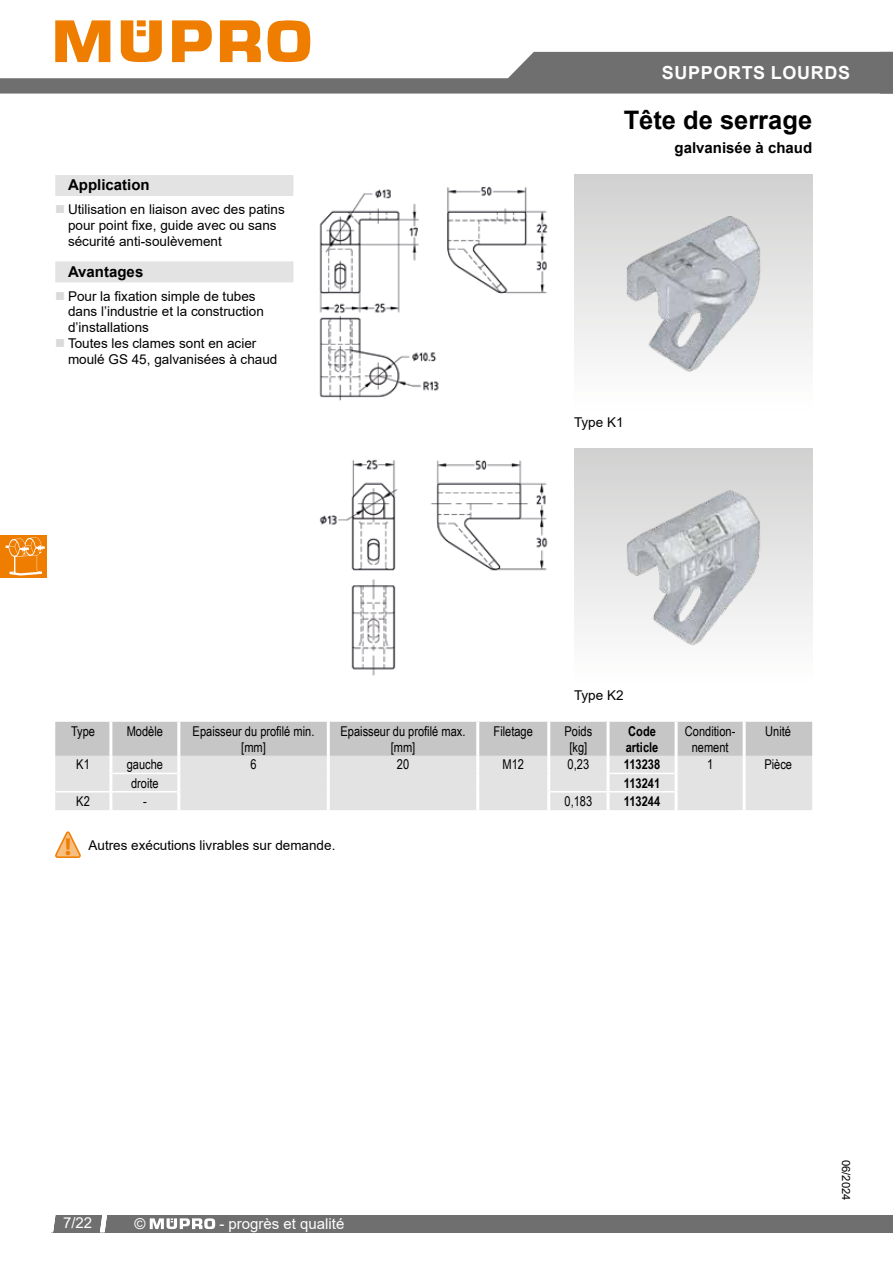
<style>
.page{position:relative;width:893px;height:1263px;background:#fff}
.page>*{position:absolute;margin:0;border:0;box-sizing:border-box;transform-origin:0 0}
.t1{font:700 25.5px "Arial";color:#000}
.t2{font:700 24.6px "Myriad";color:#ef7d00}
.t3{font:700 18px "Arial";letter-spacing:.035em;color:#fff}
.t4{font:700 15px "Arial";color:#000}
.t5{font:15px "Arial";color:#fff}
.t6{font:13.5px/15.8px "Arial";color:#000}
.t7{font:13.5px/15.8px "Arial Narrow";color:#000;text-align:center}
.t8{font:700 13.5px/15.8px "Arial Narrow";color:#000}
.t9{font:11.25px "Arial";color:#000}
</style>
<div class="page">
<svg style="left:0;top:20px;width:893px;height:74px"></svg>
<div style="left:51px;top:1215px;width:842px;height:17px;background:#706f6f"></div>
<svg style="left:51px;top:1215px;width:4px;height:17px"></svg>
<svg style="left:100px;top:1215px;width:7px;height:17px"></svg>
<svg style="left:150px;top:1218px;width:65px;height:11px"></svg>
<div style="left:55px;top:175px;width:238px;height:21px;background:#e3e3e3"></div>
<div style="left:55px;top:261px;width:238px;height:21px;background:#e3e3e3"></div>
<img style="left:574px;top:175px;width:238px;height:197px">
<img style="left:319px;top:186px;width:229px;height:215px">
<img style="left:574px;top:448px;width:238px;height:198px">
<img style="left:319px;top:459px;width:229px;height:217px">
<svg style="left:55px;top:831px;width:26px;height:27px"></svg>
<svg style="left:55px;top:722px;width:757px;height:88px;background:#d8d8d8"></svg>
<hr style="left:109px;top:722px;width:3px;height:34px;background:#fff">
<hr style="left:177px;top:722px;width:3px;height:34px;background:#fff">
<hr style="left:327px;top:722px;width:3px;height:34px;background:#fff">
<hr style="left:476px;top:722px;width:3px;height:34px;background:#fff">
<hr style="left:547px;top:722px;width:3px;height:34px;background:#fff">
<hr style="left:607px;top:722px;width:3px;height:34px;background:#fff">
<hr style="left:675px;top:722px;width:3px;height:34px;background:#fff">
<hr style="left:743px;top:722px;width:3px;height:34px;background:#fff">
<hr style="left:109px;top:756px;width:3px;height:17px;background:#fff">
<hr style="left:177px;top:756px;width:3px;height:17px;background:#fff">
<hr style="left:327px;top:756px;width:3px;height:17px;background:#fff">
<hr style="left:476px;top:756px;width:3px;height:17px;background:#fff">
<hr style="left:547px;top:756px;width:3px;height:17px;background:#fff">
<hr style="left:607px;top:756px;width:3px;height:17px;background:#fff">
<hr style="left:675px;top:756px;width:3px;height:17px;background:#fff">
<hr style="left:743px;top:756px;width:3px;height:17px;background:#fff">
<hr style="left:109px;top:773px;width:3px;height:18px;background:#fff">
<hr style="left:177px;top:773px;width:3px;height:19px;background:#fff">
<hr style="left:327px;top:773px;width:3px;height:19px;background:#fff">
<hr style="left:476px;top:773px;width:3px;height:19px;background:#fff">
<hr style="left:547px;top:773px;width:3px;height:19px;background:#fff">
<hr style="left:607px;top:773px;width:3px;height:18px;background:#fff">
<hr style="left:675px;top:773px;width:3px;height:19px;background:#fff">
<hr style="left:743px;top:773px;width:3px;height:19px;background:#fff">
<hr style="left:109px;top:792px;width:3px;height:18px;background:#fff">
<hr style="left:177px;top:792px;width:3px;height:18px;background:#fff">
<hr style="left:327px;top:792px;width:3px;height:18px;background:#fff">
<hr style="left:476px;top:792px;width:3px;height:18px;background:#fff">
<hr style="left:547px;top:792px;width:3px;height:18px;background:#fff">
<hr style="left:607px;top:792px;width:3px;height:18px;background:#fff">
<hr style="left:675px;top:792px;width:3px;height:18px;background:#fff">
<hr style="left:743px;top:792px;width:3px;height:18px;background:#fff">
<hr style="left:112px;top:773px;width:65px;height:1px;background:#fff">
<hr style="left:610px;top:773px;width:65px;height:1px;background:#fff">
<hr style="left:55px;top:791px;width:56px;height:1px;background:#fff">
<hr style="left:111px;top:791px;width:66px;height:1px;background:#fff">
<hr style="left:550px;top:791px;width:58px;height:1px;background:#fff">
<hr style="left:608px;top:791px;width:67px;height:1px;background:#fff">
<div style="left:0;top:535px;width:47px;height:43px;background:#ef7d00"></div>
<svg style="left:6px;top:537px;width:39px;height:39px"></svg>
<h3 class="t3" style="left:662px;top:60px;width:190px">SUPPORTS LOURDS</h3>
<p class="t4" style="left:68px;top:174px;width:83px">Application</p>
<p class="t6" style="left:68px;top:201px;width:218px">Utilisation en liaison avec des patins pour point fixe, guide avec ou sans sécurité anti-soulèvement</p>
<p class="t4" style="left:68px;top:261px;width:77px">Avantages</p>
<p class="t6" style="left:68px;top:288px;width:211px">Pour la fixation simple de tubes dans l’industrie et la construction d’installations<br>Toutes les clames sont en acier moulé GS 45, galvanisées à chaud</p>
<h1 class="t1" style="left:624px;top:102px;width:190px">Tête de serrage</h1>
<p class="t4" style="left:675px;top:138px;width:139px">galvanisée à chaud</p>
<p class="t6" style="left:574px;top:414px;width:51px">Type K1</p>
<p class="t6" style="left:574px;top:688px;width:51px">Type K2</p>
<p class="t7" style="left:71px;top:723px;width:26px">Type</p>
<p class="t7" style="left:127px;top:723px;width:38px">Modèle</p>
<p class="t7" style="left:193px;top:723px;width:123px">Epaisseur du profilé min. [mm]</p>
<p class="t7" style="left:341px;top:723px;width:126px">Epaisseur du profilé max. [mm]</p>
<p class="t7" style="left:494px;top:723px;width:41px">Filetage</p>
<p class="t7" style="left:565px;top:723px;width:29px">Poids [kg]</p>
<p class="t8" style="left:626px;top:722px;width:34px">Code article</p>
<p class="t7" style="left:685px;top:723px;width:52px">Condition&shy;nement</p>
<p class="t7" style="left:765px;top:723px;width:27px">Unité</p>
<p class="t7" style="left:76px;top:756px;width:15px">K1</p>
<p class="t7" style="left:127px;top:756px;width:38px">gauche</p>
<p class="t7" style="left:250px;top:756px;width:8px">6</p>
<p class="t7" style="left:397px;top:756px;width:14px">20</p>
<p class="t7" style="left:502px;top:756px;width:23px">M12</p>
<p class="t7" style="left:568px;top:756px;width:23px">0,23</p>
<p class="t8" style="left:624px;top:756px;width:38px">113238</p>
<p class="t7" style="left:707px;top:756px;width:8px">1</p>
<p class="t7" style="left:764px;top:756px;width:29px">Pièce</p>
<p class="t7" style="left:131px;top:774px;width:29px">droite</p>
<p class="t8" style="left:624px;top:774px;width:38px">113241</p>
<p class="t7" style="left:76px;top:793px;width:15px">K2</p>
<p class="t7" style="left:143px;top:793px;width:5px">-</p>
<p class="t7" style="left:565px;top:793px;width:29px">0,183</p>
<p class="t8" style="left:624px;top:792px;width:38px">113244</p>
<h2 class="t2" style="left:65px;top:834px;width:8px">!</h2>
<p class="t6" style="left:89px;top:837px;width:248px">Autres exécutions livrables sur demande.</p>
<p class="t5" style="left:63px;top:1213px;width:31px">7/22</p>
<p class="t5" style="left:135px;top:1213px;width:13px">©</p>
<p class="t5" style="left:219px;top:1213px;width:127px">- progrès et qualité</p>
<p class="t9" style="left:854px;top:1160px;width:42px;rotate:90deg">06/2024</p>
</div>
